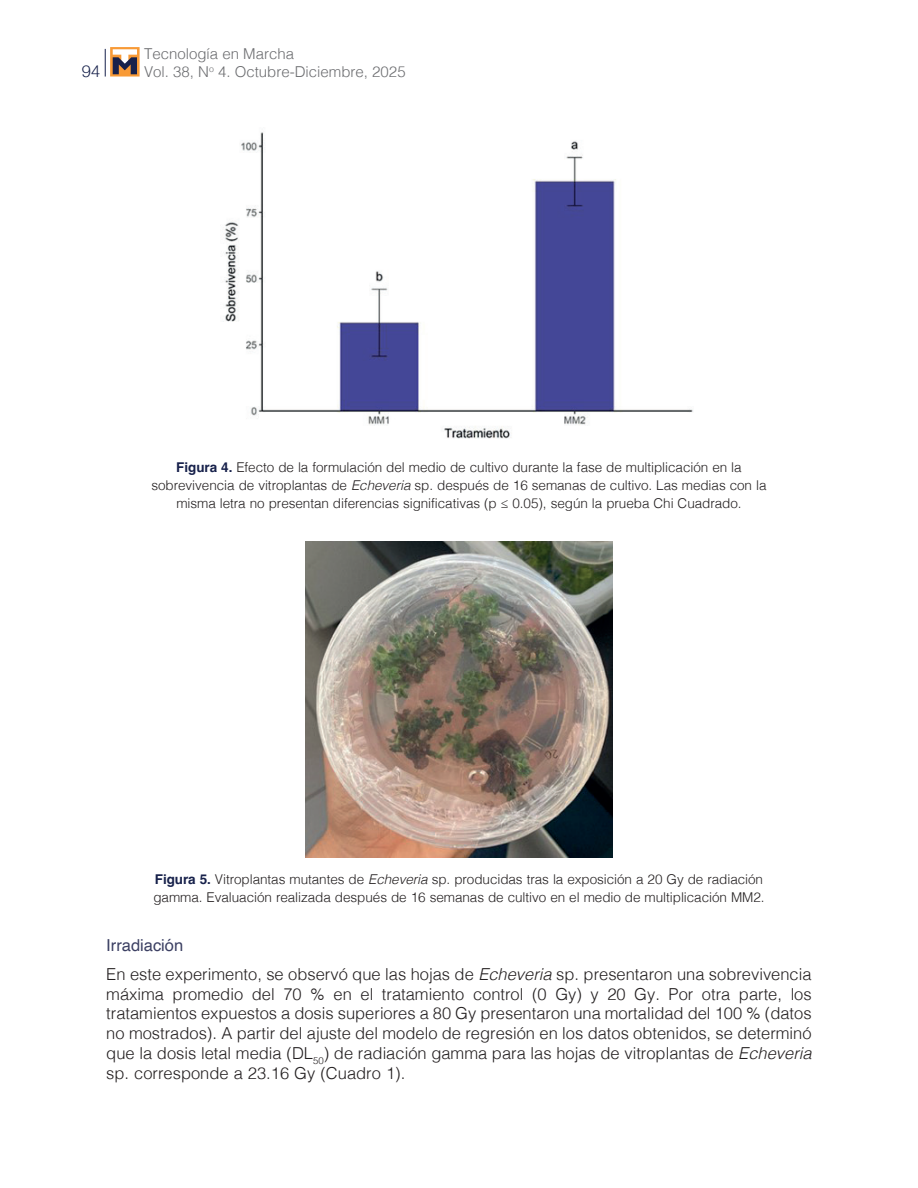
<style>
.page{position:relative;width:918px;height:1188px;background:#fff}
.page>*{position:absolute;margin:0;border:0;box-sizing:border-box;transform-origin:0 0}
.t1{font:300 16.5px/19.8px "Helvetica";color:#231f20}
.t2{font:300 16.5px "Helvetica Neue";color:#17214b}
.t3{font:300 15px/18px "Helvetica";color:#6c6d70}
.t4{font:300 13.5px/18px "Helvetica";letter-spacing:-.005em;color:#231f20;text-align:center}
.s1{font-weight:700;color:#17214b}
.s2{font-style:italic}
.s3{font-weight:400;color:#3b3f62}
</style>
<div class="page">
<svg style="left:105px;top:49px;width:1px;height:28px"></svg>
<svg style="left:110px;top:47px;width:30px;height:30px"></svg>
<svg style="left:113px;top:49px;width:24px;height:25px"></svg>
<img style="left:223px;top:132px;width:470px;height:307px">
<img style="left:306px;top:541px;width:306px;height:316px">
<p class="t2" style="left:82px;top:57px;width:20px">94</p>
<p class="t3" style="left:144px;top:43px;width:263px">Tecnología en Marcha<br>Vol. 38, N<sup>o</sup> 4. Octubre-Diciembre, 2025</p>
<p class="t4" style="left:151px;top:458px;width:617px"><span class="s1">Figura 4.</span> Efecto de la formulación del medio de cultivo durante la fase de multiplicación en la sobrevivencia de vitroplantas de <span class="s2">Echeveria</span> sp. después de 16 semanas de cultivo. Las medias con la misma letra no presentan diferencias significativas (p ≤ 0.05), según la prueba Chi Cuadrado.</p>
<p class="t4" style="left:153px;top:869px;width:613px;text-align:left"><span class="s1">Figura 5.</span> Vitroplantas mutantes de <span class="s2">Echeveria</span> sp. producidas tras la exposición a 20 Gy de radiación gamma. Evaluación realizada después de 16 semanas de cultivo en el medio de multiplicación MM2.</p>
<p class="t1" style="left:106px;top:930px;width:707px;line-height:28.3px"><span class="s3">Irradiación<br></span>En este experimento, se observó que las hojas de <span class="s2">Echeveria</span> sp. presentaron una sobrevivencia</p>
<p class="t1" style="left:106px;top:983px;width:707px;text-align:justify">máxima promedio del 70 % en el tratamiento control (0 Gy) y 20 Gy. Por otra parte, los tratamientos expuestos a dosis superiores a 80 Gy presentaron una mortalidad del 100 % (datos no mostrados). A partir del ajuste del modelo de regresión en los datos obtenidos, se determinó que la dosis letal media (DL<sub>50</sub>) de radiación gamma para las hojas de vitroplantas de <span class="s2">Echeveria </span>sp. corresponde a 23.16 Gy (Cuadro 1).</p>
</div>
